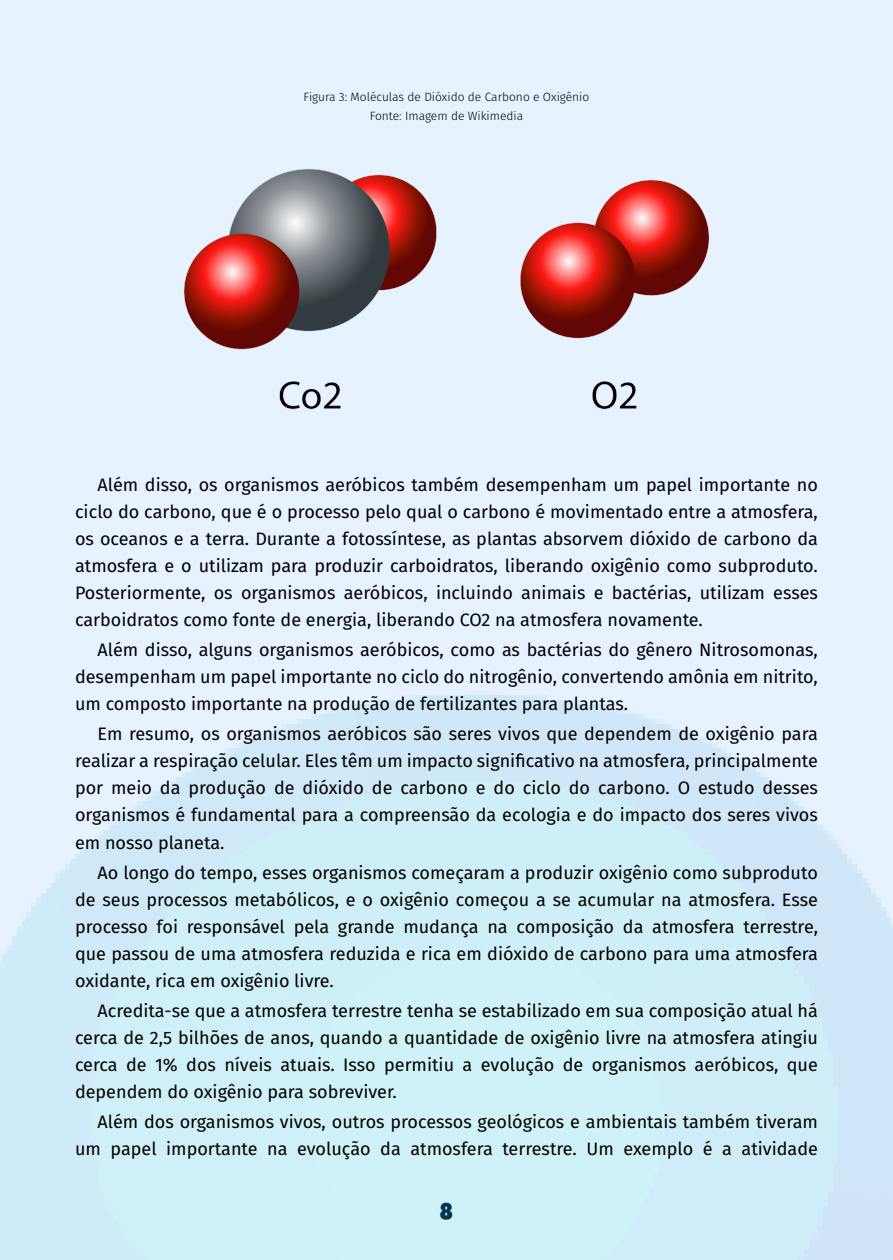
<style>
.page{position:relative;width:893px;height:1260px;background:#fff}
.page>*{position:absolute;margin:0;border:0;box-sizing:border-box;transform-origin:0 0}
.t1{font:22.5px "Spicy Rice";color:#003652}
.t2{font:18px/27px "Fira Sans";color:#000;text-align:justify}
.t3{font:300 12px/19.5px "Fira Sans";color:#000;text-align:center}
</style>
<div class="page">
<div style="left:0;top:0;width:892px;height:1260px;background:linear-gradient(to right,#dbf0fc,#daeffb)"></div>
<img style="left:176px;top:105px;width:540px;height:318px">
<p class="t3" style="left:303px;top:87px;width:287px">Figura 3: Moléculas de Dióxido de Carbono e Oxigênio<br>Fonte: Imagem de Wikimedia</p>
<p class="t2" style="left:75px;top:471px;width:744px;text-indent:22px">Além disso, os organismos aeróbicos também desempenham um papel importante no ciclo do carbono, que é o processo pelo qual o carbono é movimentado entre a atmosfera, os oceanos e a terra. Durante a fotossíntese, as plantas absorvem dióxido de carbono da atmosfera e o utilizam para produzir carboidratos, liberando oxigênio como subproduto.<br>Posteriormente, os organismos aeróbicos, incluindo animais e bactérias, utilizam esses carboidratos como fonte de energia, liberando CO2 na atmosfera novamente.</p>
<p class="t2" style="left:75px;top:636px;width:744px;text-indent:22px">Além disso, alguns organismos aeróbicos, como as bactérias do gênero Nitrosomonas, desempenham um papel importante no ciclo do nitrogênio, convertendo amônia em nitrito, um composto importante na produção de fertilizantes para plantas.</p>
<p class="t2" style="left:75px;top:720px;width:744px;text-indent:22px">Em resumo, os organismos aeróbicos são seres vivos que dependem de oxigênio para realizar a respiração celular. Eles têm um impacto significativo na atmosfera, principalmente por meio da produção de dióxido de carbono e do ciclo do carbono. O estudo desses organismos é fundamental para a compreensão da ecologia e do impacto dos seres vivos em nosso planeta.</p>
<p class="t2" style="left:75px;top:858px;width:744px;text-indent:22px">Ao longo do tempo, esses organismos começaram a produzir oxigênio como subproduto de seus processos metabólicos, e o oxigênio começou a se acumular na atmosfera. Esse processo foi responsável pela grande mudança na composição da atmosfera terrestre, que passou de uma atmosfera reduzida e rica em dióxido de carbono para uma atmosfera oxidante, rica em oxigênio livre.</p>
<p class="t2" style="left:75px;top:997px;width:744px;text-indent:22px">Acredita-se que a atmosfera terrestre tenha se estabilizado em sua composição atual há cerca de 2,5 bilhões de anos, quando a quantidade de oxigênio livre na atmosfera atingiu cerca de 1% dos níveis atuais. Isso permitiu a evolução de organismos aeróbicos, que dependem do oxigênio para sobreviver.</p>
<p class="t2" style="left:75px;top:1108px;width:744px;text-align:right">Além dos organismos vivos, outros processos geológicos e ambientais também tiveram um papel importante na evolução da atmosfera terrestre. Um exemplo é a atividade</p>
<p class="t1" style="left:440px;top:1196px;width:15px">8</p>
</div>
